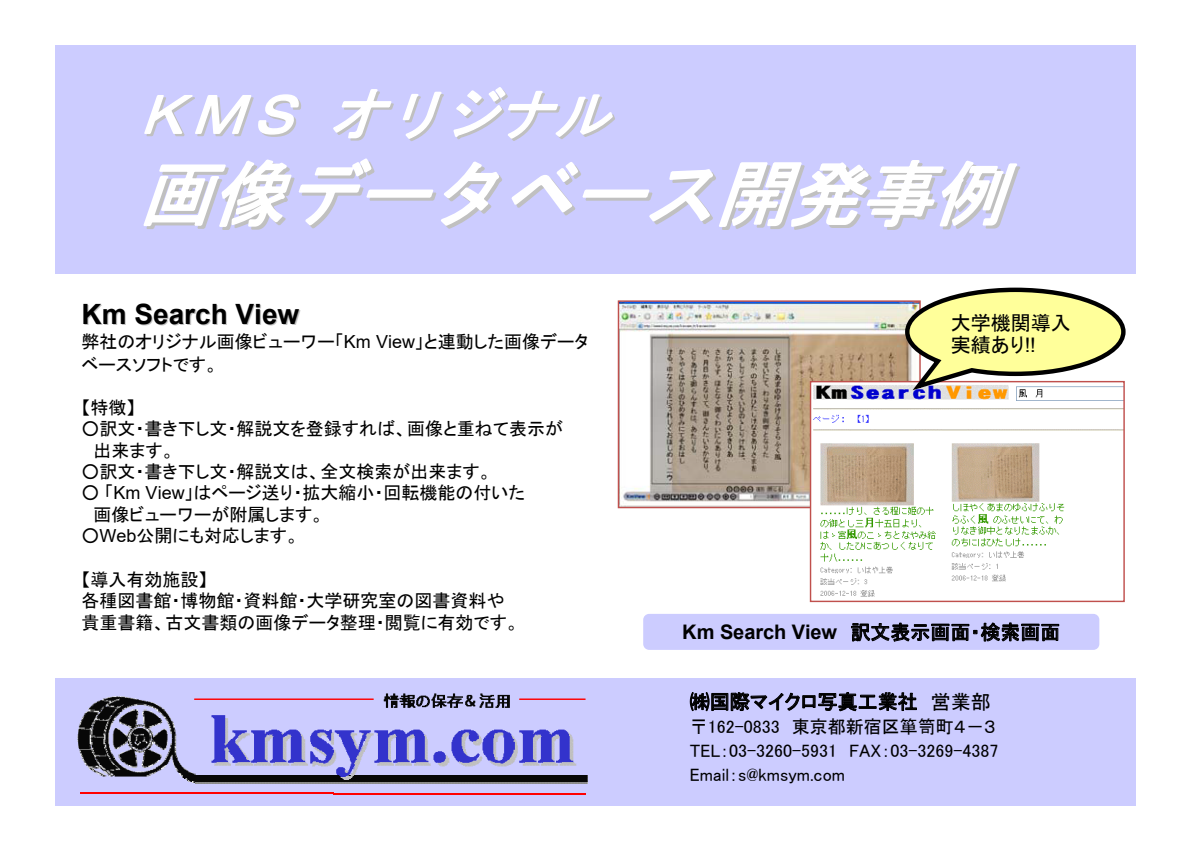
<style>
.page{position:relative;width:1191px;height:842px;background:#fff}
.page>*{position:absolute;margin:0;border:0;box-sizing:border-box;transform-origin:0 0}
.t1{font:italic 72px "MS Gothic";color:#fff}
.t2{font:italic 56px "MS Gothic";color:#fff}
.t3{font:700 28px "Arial";color:#000}
.t4{font:20px/22.6px "MS P Gothic";color:#000}
.t5{font:700 20px "Arial";letter-spacing:-.005em;color:#000}
.t6{font:18px/24px "MS P Gothic";color:#000}
.s1{font-family:"Arial"}
.s2{font-family:"MS P Gothic";font-weight:400}
</style>
<div class="page">
<div style="left:55px;top:678px;width:1080px;height:128px;background:#ccf"></div>
<img style="left:77px;top:693px;width:509px;height:84px">
<img style="left:181px;top:775px;width:406px;height:2px">
<img style="left:183px;top:777px;width:404px;height:1px">
<img style="left:185px;top:778px;width:402px;height:2px">
<img style="left:187px;top:780px;width:400px;height:1px">
<img style="left:190px;top:781px;width:397px;height:1px">
<img style="left:192px;top:782px;width:395px;height:1px">
<img style="left:80px;top:792px;width:505px;height:2px">
<svg style="left:690px;top:692px;width:227px;height:19px"></svg>
<div style="left:55px;top:45px;width:1080px;height:228px;background:#ccf"></div>
<svg style="left:143px;top:158px;width:877px;height:72px"></svg>
<svg style="left:144px;top:94px;width:157px;height:43px"></svg>
<svg style="left:333px;top:87px;width:282px;height:54px"></svg>
<img style="left:620px;top:302px;width:283px;height:204px">
<div style="left:618px;top:300px;width:302px;height:208px;border:1px solid #c0504d"></div>
<img style="left:812px;top:383px;width:310px;height:214px">
<div style="left:810px;top:381px;width:314px;height:221px;border:1px solid #c0504d"></div>
<div style="left:643px;top:614px;width:456px;height:36px;background:#ccf;border-radius:6px"></div>
<svg style="left:851px;top:622px;width:208px;height:20px"></svg>
<svg style="left:903px;top:287px;width:223px;height:107px"></svg>
<h2 class="t2" style="left:132px;top:86px;width:496px">ＫＭＳオリジナル</h2>
<h1 class="t1" style="left:139px;top:158px;width:890px">画像データベース開発事例</h1>
<h3 class="t3" style="left:81px;top:295px;width:219px">Km Search View</h3>
<p class="t6" style="left:81px;top:330px;width:508px;line-height:22.4px">弊社のオリジナル画像ビューワー「<span class="s1">Km View</span>」と連動した画像データベースソフトです。</p>
<p class="t6" style="left:81px;top:395px;width:55px">【特徴】</p>
<p class="t6" style="left:93px;top:418px;width:471px;line-height:21.6px;text-indent:-12px">○訳文・書き下し文・解説文を登録すれば、画像と重ねて表示が出来ます。</p>
<p class="t6" style="left:81px;top:460px;width:412px">○訳文・書き下し文・解説文は、全文検索が出来ます。</p>
<p class="t6" style="left:81px;top:481px;width:445px;line-height:22.4px">○ 「<span class="s1">Km View</span>」はページ送り・拡大縮小・回転機能の付いた　画像ビューワーが附属します。</p>
<p class="t6" style="left:81px;top:523px;width:219px">○<span class="s1">Web</span>公開にも対応します。</p>
<p class="t6" style="left:81px;top:568px;width:439px;line-height:21.4px">【導入有効施設】<br>各種図書館・博物館・資料館・大学研究室の図書資料や貴重書籍、古文書類の画像データ整理・閲覧に有効です。</p>
<p class="t4" style="left:951px;top:311px;width:122px">大学機関導入実績あり<span class="s1">!!</span></p>
<p class="t5" style="left:682px;top:618px;width:379px">Km Search View <span class="s2">訳文表示画面・検索画面</span></p>
<p class="t4" style="left:690px;top:690px;width:303px">㈱国際マイクロ写真工業社　営業部</p>
<p class="t6" style="left:690px;top:715px;width:310px">〒162-0833　東京都新宿区箪笥町４－３<br>TEL：03-3260-5931　FAX：03-3269-4387<br>Email：s@kmsym.com</p>
</div>
